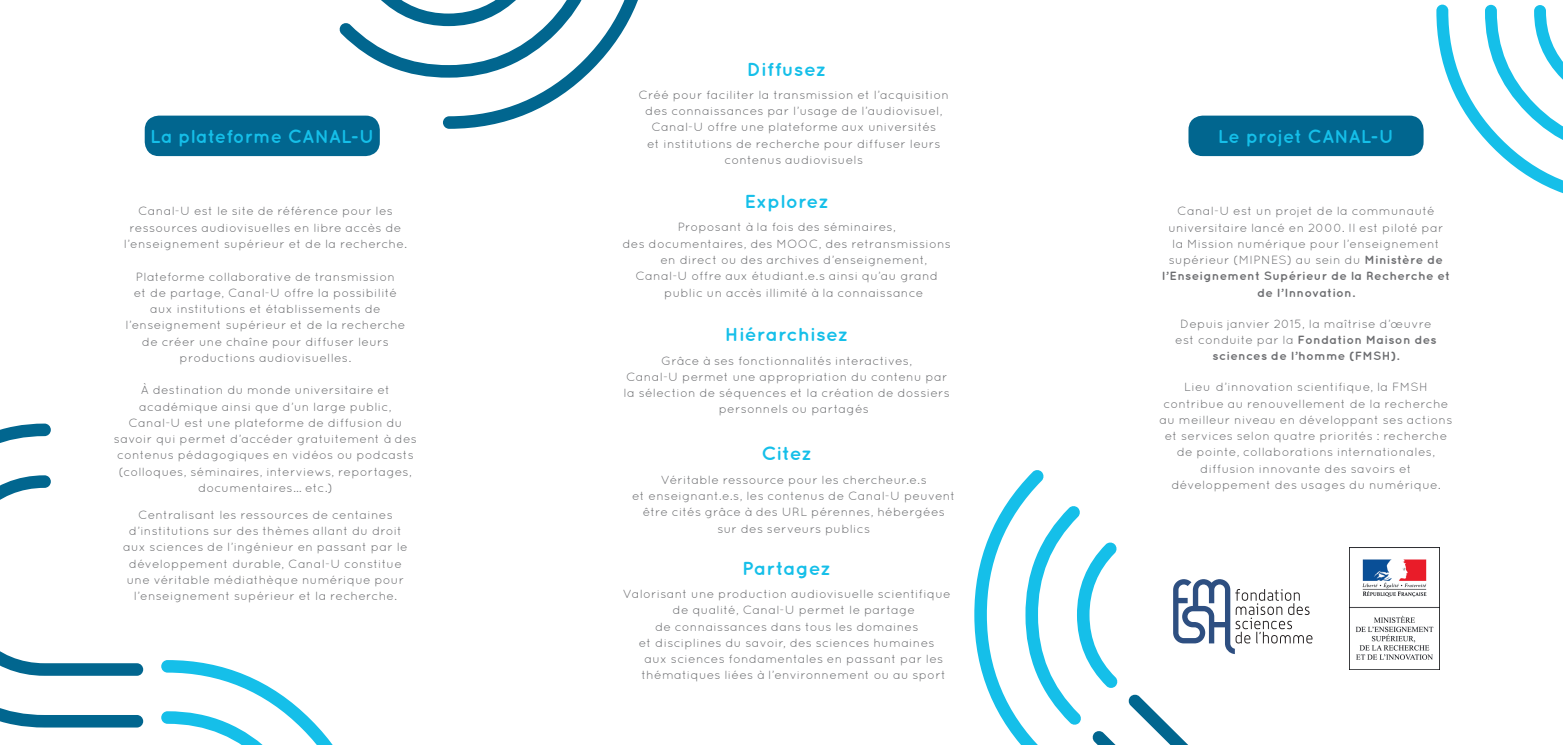
<style>
.page{position:relative;width:1563px;height:745px;background:#fff}
.page>*{position:absolute;margin:0;border:0;box-sizing:border-box;transform-origin:0 0}
.t1{font:700 18.75px "Quicksand";letter-spacing:.005em;color:#15bfe9;scale:1.05 1}
.t2{font:700 18.75px "Quicksand";letter-spacing:.005em;color:#15bfe9}
.t3{font:11.88px/16.2px "Quicksand";letter-spacing:.015em;color:#6c6d70;text-align:center;scale:1.05 1}
.s1{font-weight:700}
</style>
<div class="page">
<img style="left:1349px;top:547px;width:90px;height:121px">
<div style="left:145px;top:115px;width:235px;height:41px;background:#01668f;border-radius:14px"></div>
<div style="left:1188px;top:115px;width:235px;height:41px;background:#01668f;border-radius:14px"></div>
<svg style="left:1436px;top:5px;width:127px;height:189px"></svg>
<svg style="left:339px;top:0;width:299px;height:129px"></svg>
<svg style="left:974px;top:470px;width:338px;height:274px"></svg>
<svg style="left:0;top:423px;width:143px;height:305px"></svg>
<svg style="left:161px;top:660px;width:171px;height:84px"></svg>
<h1 class="t1" style="left:747px;top:58px;width:77px">Diffusez</h1>
<p class="t3" style="left:638px;top:86px;width:297px">Créé pour faciliter la transmission et l’acquisition des connaissances par l’usage de l’audiovisuel, Canal-U offre une plateforme aux universités<br>et institutions de recherche pour diffuser leurs contenus audiovisuels</p>
<h1 class="t1" style="left:744px;top:190px;width:82px">Explorez</h1>
<p class="t3" style="left:678px;top:219px;width:209px">Proposant à la fois des séminaires,</p>
<p class="t3" style="left:622px;top:235px;width:314px">des documentaires, des MOOC, des retransmissions</p>
<p class="t3" style="left:660px;top:251px;width:256px">en direct ou des archives d’enseignement,</p>
<p class="t3" style="left:635px;top:268px;width:290px">Canal-U offre aux étudiant.e.s ainsi qu’au grand</p>
<p class="t3" style="left:664px;top:284px;width:248px">public un accès illimité à la connaissance</p>
<h1 class="t1" style="left:725px;top:323px;width:119px">Hiérarchisez</h1>
<p class="t3" style="left:661px;top:352px;width:241px">Grâce à ses fonctionnalités interactives,</p>
<p class="t3" style="left:626px;top:368px;width:307px">Canal-U permet une appropriation du contenu par</p>
<p class="t3" style="left:623px;top:384px;width:312px">la sélection de séquences et la création de dossiers</p>
<p class="t3" style="left:719px;top:400px;width:144px">personnels ou partagés</p>
<h1 class="t1" style="left:761px;top:442px;width:50px">Citez</h1>
<p class="t3" style="left:632px;top:471px;width:309px">Véritable ressource pour les chercheur.e.s<br>et enseignant.e.s, les contenus de Canal-U peuvent être cités grâce à des URL pérennes, hébergées sur des serveurs publics</p>
<h1 class="t1" style="left:742px;top:556px;width:86px">Partagez</h1>
<p class="t3" style="left:623px;top:585px;width:314px">Valorisant une production audiovisuelle scientifique</p>
<p class="t3" style="left:672px;top:601px;width:233px">de qualité, Canal-U permet le partage</p>
<p class="t3" style="left:655px;top:617px;width:252px">de connaissances dans tous les domaines</p>
<p class="t3" style="left:639px;top:634px;width:283px">et disciplines du savoir, des sciences humaines</p>
<p class="t3" style="left:644px;top:650px;width:286px">aux sciences fondamentales en passant par les</p>
<p class="t3" style="left:641px;top:666px;width:292px">thématiques liées à l’environnement ou au sport</p>
<h1 class="t2" style="left:150px;top:125px;width:226px">La plateforme CANAL-U</h1>
<h1 class="t2" style="left:1218px;top:125px;width:178px">Le projet CANAL-U</h1>
<p class="t3" style="left:1162px;top:203px;width:276px">Canal-U est un projet de la communauté universitaire lancé en 2000. Il est piloté par la Mission numérique pour l’enseignement supérieur (MIPNES) au sein du <span class="s1">Ministère de l’Enseignement Supérieur de la Recherche et de l’Innovation.</span></p>
<p class="t3" style="left:1175px;top:315px;width:251px">Depuis janvier 2015, la maîtrise d’œuvre est conduite par la <span class="s1">Fondation Maison des sciences de l’homme (FMSH).</span></p>
<p class="t3" style="left:1159px;top:378px;width:281px">Lieu d’innovation scientifique, la FMSH contribue au renouvellement de la recherche au meilleur niveau en développant ses actions et services selon quatre priorités : recherche de pointe, collaborations internationales, diffusion innovante des savoirs et développement des usages du numérique.</p>
<p class="t3" style="left:124px;top:203px;width:271px">Canal-U est le site de référence pour les ressources audiovisuelles en libre accès de l’enseignement supérieur et de la recherche.</p>
<p class="t3" style="left:125px;top:268px;width:268px">Plateforme collaborative de transmission<br>et de partage, Canal-U offre la possibilité aux institutions et établissements de l’enseignement supérieur et de la recherche de créer une chaîne pour diffuser leurs productions audiovisuelles.</p>
<p class="t3" style="left:114px;top:382px;width:290px">À destination du monde universitaire et académique ainsi que d’un large public, Canal-U est une plateforme de diffusion du savoir qui permet d’accéder gratuitement à des contenus pédagogiques en vidéos ou podcasts (colloques, séminaires, interviews, reportages, documentaires… etc.)</p>
<p class="t3" style="left:123px;top:506px;width:272px">Centralisant les ressources de centaines d’institutions sur des thèmes allant du droit aux sciences de l’ingénieur en passant par le développement durable, Canal-U constitue une véritable médiathèque numérique pour l’enseignement supérieur et la recherche.</p>
</div>
